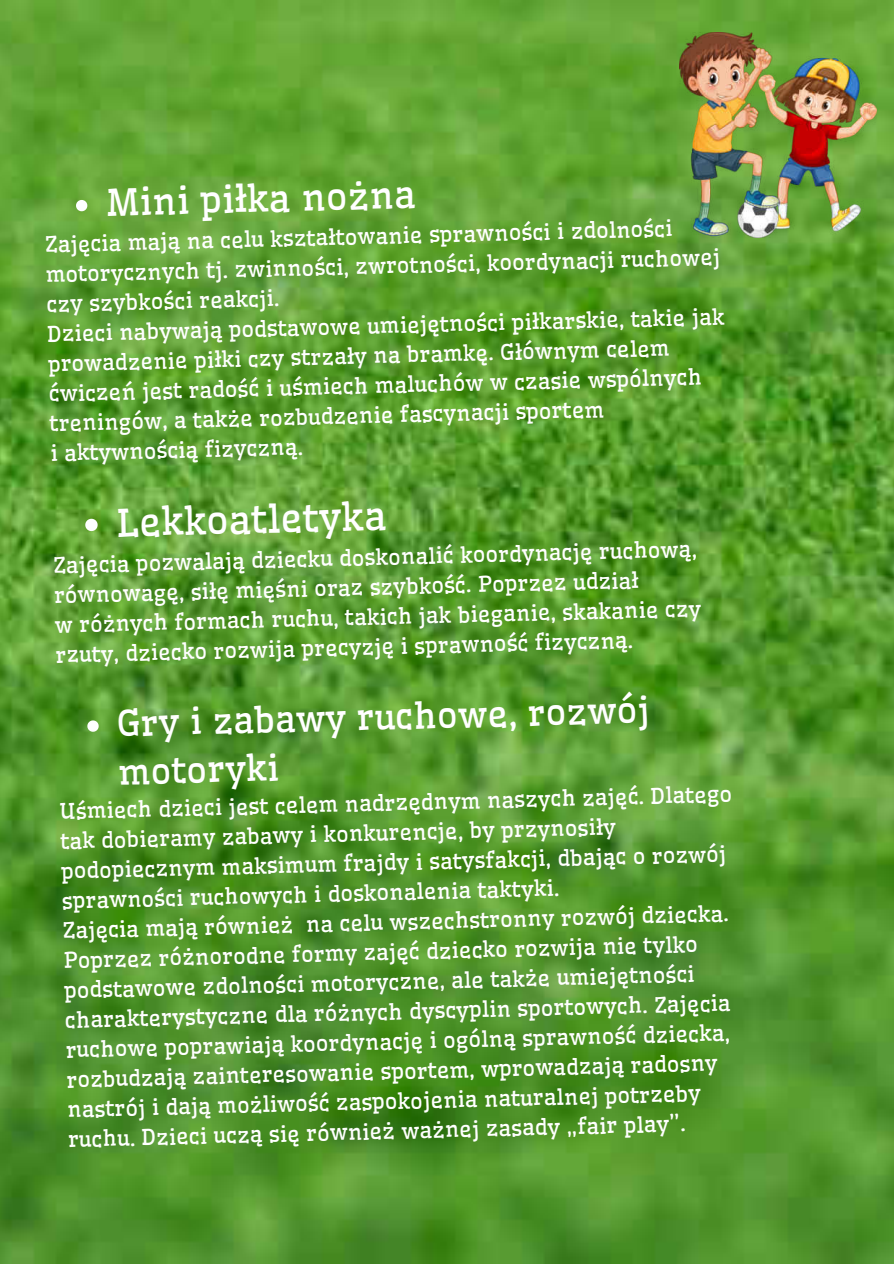
<style>
.page{position:relative;width:894px;height:1264px;background:#fff}
.page>*{position:absolute;margin:0;border:0;box-sizing:border-box;transform-origin:0 0}
.t1{font:37.8px "Wellfleet";color:#fff}
.t2{font:36.45px "Wellfleet";color:#fff}
.t3{font:35.1px/49.9px "Wellfleet";color:#fff}
.t4{font:21.45px/29.8px "Wellfleet";color:#fff}
</style>
<div class="page">
<img style="left:0;top:0;width:893px;height:1263px">
<img style="left:679px;top:33px;width:196px;height:204px">
<svg style="left:76px;top:200px;width:11px;height:11px"></svg>
<svg style="left:85px;top:518px;width:13px;height:13px"></svg>
<svg style="left:87px;top:720px;width:12px;height:11px"></svg>
<h2 class="t2" style="left:106px;top:179px;width:311px;rotate:-1deg">Mini piłka nożna</h2>
<p class="t4" style="left:45px;top:227px;width:676px;rotate:-1deg">Zajęcia mają na celu kształtowanie sprawności i zdolności motorycznych tj. zwinności, zwrotności, koordynacji ruchowej</p>
<p class="t4" style="left:46px;top:289px;width:678px;line-height:27.9px;rotate:-1deg">czy szybkości reakcji.<br>Dzieci nabywają podstawowe umiejętności piłkarskie, takie jak</p>
<p class="t4" style="left:48px;top:346px;width:654px;line-height:30.3px;rotate:-1deg">prowadzenie piłki czy strzały na bramkę. Głównym celem ćwiczeń jest radość i uśmiech maluchów w czasie wspólnych treningów, a także rozbudzenie fascynacji sportem<br>i aktywnością fizyczną.</p>
<h1 class="t1" style="left:116px;top:498px;width:271px;rotate:-1deg">Lekkoatletyka</h1>
<p class="t4" style="left:53px;top:548px;width:648px;rotate:-1deg">Zajęcia pozwalają dziecku doskonalić koordynację ruchową, równowagę, siłę mięśni oraz szybkość. Poprzez udział<br>w różnych formach ruchu, takich jak bieganie, skakanie czy rzuty, dziecko rozwija precyzję i sprawność fizyczną.</p>
<h3 class="t3" style="left:117px;top:696px;width:534px;rotate:-1deg">Gry i zabawy ruchowe, rozwój motoryki</h3>
<p class="t4" style="left:59px;top:793px;width:674px;rotate:-1deg">Uśmiech dzieci jest celem nadrzędnym naszych zajęć. Dlatego tak dobieramy zabawy i konkurencje, by przynosiły podopiecznym maksimum frajdy i satysfakcji, dbając o rozwój sprawności ruchowych i doskonalenia taktyki.<br>Zajęcia mają również na celu wszechstronny rozwój dziecka.<br>Poprzez różnorodne formy zajęć dziecko rozwija nie tylko podstawowe zdolności motoryczne, ale także umiejętności charakterystyczne dla różnych dyscyplin sportowych. Zajęcia ruchowe poprawiają koordynację i ogólną sprawność dziecka, rozbudzają zainteresowanie sportem, wprowadzają radosny nastrój i dają możliwość zaspokojenia naturalnej potrzeby ruchu. Dzieci uczą się również ważnej zasady „fair play”.</p>
</div>
